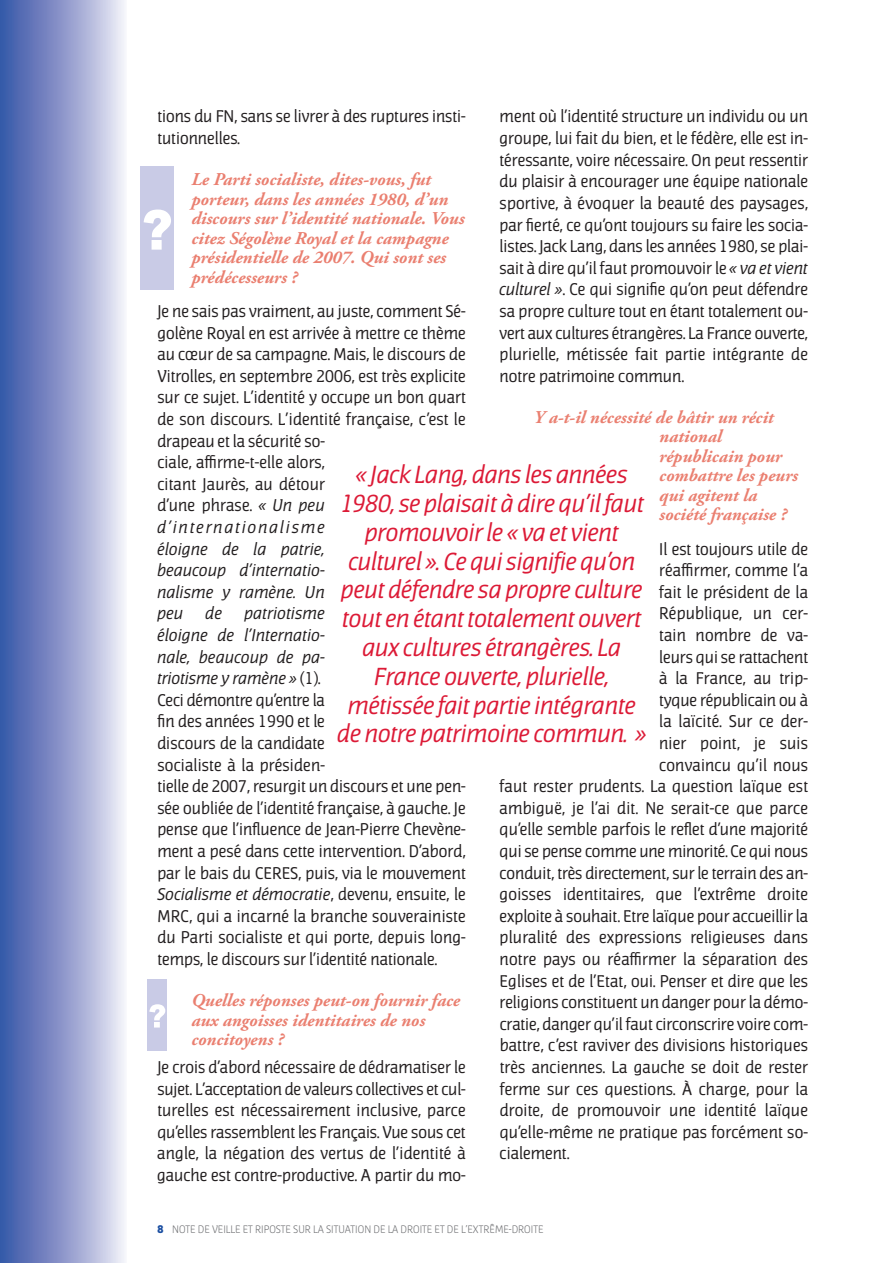
<style>
.page{position:relative;width:893px;height:1263px;background:#fff}
.page>*{position:absolute;margin:0;border:0;box-sizing:border-box;transform-origin:0 0}
.t1{font:italic 24px/28.8px "Jaures";color:#dc1a36;text-align:center}
.t2{font:italic 700 18px/19.5px "Adobe Garamond Pro";color:#ea7f70}
.t3{font:16.5px/21.6px "Jaures";letter-spacing:.005em;color:#231f20}
.t4{font:italic 16.5px "Jaures";color:#231f20}
.t5{font:300 10.5px "Jaures";letter-spacing:.005em;color:#6c6d70}
.s1{font-style:italic}
.s2{font-weight:900;color:#1a4ea1}
</style>
<div class="page">
<div style="left:0;top:0;width:127px;height:1263px;background:linear-gradient(to right,#334fa4,#f0ebf7)"></div>
<div style="left:140px;top:166px;width:34px;height:123px;background:#c9cbe6"></div>
<svg style="left:144px;top:210px;width:27px;height:40px"></svg>
<div style="left:148px;top:979px;width:19px;height:71px;background:#c9cbe6"></div>
<svg style="left:149px;top:1004px;width:16px;height:23px"></svg>
<p class="t3" style="left:157px;top:106px;width:310px">tions du FN, sans se livrer à des ruptures insti&shy;tutionnelles.</p>
<p class="t2" style="left:191px;top:171px;width:275px">Le Parti socialiste, dites-vous, fut porteur, dans les années 1980, d’un discours sur l’identité nationale. Vous citez Ségolène Royal et la campagne présidentielle de 2007. Qui sont ses prédécesseurs ?</p>
<p class="t3" style="left:157px;top:300px;width:310px">Je ne sais pas vraiment, au juste, comment Sé&shy;golène Royal en est arrivée à mettre ce thème au cœur de sa campagne. Mais, le discours de<br>Vitrolles, en septembre 2006, est très explicite sur ce sujet. L’identité y occupe un bon quart de son discours. L’identité française, c’est le drapeau et la sécurité so-<br>ciale, affirme-t-elle alors,<br>citant Jaurès, au détour<br>d’une phrase. <span class="s1">« Un peu d’internationalisme<br>éloigne de la patrie,<br>beaucoup d’internatio-<br>nalisme y ramène. Un<br>peu</span></p>
<p class="t3" style="left:500px;top:106px;width:310px;text-align:justify">ment où l’identité structure un individu ou un groupe, lui fait du bien, et le fédère, elle est in&shy;téressante, voire nécessaire. On peut ressentir du plaisir à encourager une équipe nationale sportive, à évoquer la beauté des paysages, par fierté, ce qu’ont toujours su faire les socia&shy;listes. Jack Lang, dans les années 1980, se plai&shy;sait à dire qu’il faut promouvoir le <span class="s1">« va et vient culturel »</span>. Ce qui signifie qu’on peut défendre sa propre culture tout en étant totalement ou&shy;vert aux cultures étrangères. La France ouverte, plurielle, métissée fait partie intégrante de notre patrimoine commun.</p>
<p class="t2" style="left:659px;top:409px;width:140px;text-indent:-126px">Y a-t-il nécessité de bâtir un récit national républicain pour combattre les peurs qui agitent la société française ?</p>
<p class="t3" style="left:659px;top:538px;width:150px">Il est toujours utile de</p>
<p class="t3" style="left:659px;top:560px;width:150px">réaffirmer, comme l’a</p>
<p class="t3" style="left:659px;top:581px;width:150px">fait le président de la</p>
<p class="t3" style="left:659px;top:603px;width:150px">République, un cer-</p>
<p class="t3" style="left:659px;top:624px;width:150px">tain nombre de va-</p>
<p class="t3" style="left:659px;top:646px;width:150px">leurs qui se rattachent</p>
<p class="t3" style="left:659px;top:668px;width:150px">à la France, au trip-</p>
<p class="t3" style="left:659px;top:689px;width:150px">tyque républicain ou à</p>
<p class="t3" style="left:659px;top:711px;width:150px">la laïcité. Sur ce der-</p>
<p class="t3" style="left:659px;top:732px;width:150px">nier point, je suis</p>
<p class="t3" style="left:659px;top:754px;width:150px">convaincu qu’il nous</p>
<p class="t3" style="left:500px;top:776px;width:310px">faut rester prudents. La question laïque est</p>
<p class="t3" style="left:500px;top:797px;width:310px">ambiguë, je l’ai dit. Ne serait-ce que parce</p>
<p class="t3" style="left:500px;top:819px;width:310px">qu’elle semble parfois le reflet d’une majorité</p>
<p class="t3" style="left:500px;top:840px;width:310px">qui se pense comme une minorité. Ce qui nous</p>
<p class="t3" style="left:500px;top:862px;width:310px">conduit, très directement, sur le terrain des an-</p>
<p class="t3" style="left:500px;top:884px;width:310px">goisses identitaires, que l’extrême droite</p>
<p class="t3" style="left:500px;top:905px;width:310px">exploite à souhait. Etre laïque pour accueillir la</p>
<p class="t3" style="left:500px;top:927px;width:310px">pluralité des expressions religieuses dans</p>
<p class="t3" style="left:500px;top:948px;width:310px">notre pays ou réaffirmer la séparation des</p>
<p class="t3" style="left:500px;top:970px;width:310px">Eglises et de l’Etat, oui. Penser et dire que les</p>
<p class="t3" style="left:500px;top:992px;width:310px">religions constituent un danger pour la démo-</p>
<p class="t3" style="left:500px;top:1013px;width:310px">cratie, danger qu’il faut circonscrire voire com-</p>
<p class="t3" style="left:500px;top:1035px;width:310px">battre, c’est raviver des divisions historiques</p>
<p class="t3" style="left:500px;top:1056px;width:310px">très anciennes. La gauche se doit de rester</p>
<p class="t3" style="left:500px;top:1078px;width:310px">ferme sur ces questions. À charge, pour la</p>
<p class="t3" style="left:500px;top:1100px;width:310px">droite, de promouvoir une identité laïque</p>
<p class="t3" style="left:500px;top:1121px;width:310px">qu’elle-même ne pratique pas forcément so-</p>
<p class="t3" style="left:500px;top:1143px;width:71px">cialement.</p>
<p class="t1" style="left:338px;top:460px;width:310px">« Jack Lang, dans les années<br>1980, se plaisait à dire qu’il faut promouvoir le « va et vient culturel ». Ce qui signifie qu’on peut défendre sa propre culture tout en étant totalement ouvert aux cultures étrangères. La<br>France ouverte, plurielle, métissée fait partie intégrante de notre patrimoine commun. »</p>
<p class="t4" style="left:206px;top:604px;width:18px">de</p>
<p class="t3" style="left:157px;top:603px;width:310px;text-indent:87px"><span class="s1">patriotisme<br>éloigne de l’Internatio-<br>nale, beaucoup de pa-<br>triotisme y ramène »</span> (1).<br>Ceci démontre qu’entre la<br>fin des années 1990 et le<br>discours de la candidate<br>socialiste à la présiden-<br>tielle de 2007, resurgit un discours et une pen&shy;sée oubliée de l’identité française, à gauche. Je pense que l’influence de Jean-Pierre Chevène&shy;ment a pesé dans cette intervention. D’abord, par le bais du CERES, puis, via le mouvement <span class="s1">Socialisme et démocratie</span>, devenu, ensuite, le MRC, qui a incarné la branche souverainiste du Parti socialiste et qui porte, depuis long&shy;temps, le discours sur l’identité nationale.</p>
<p class="t2" style="left:191px;top:992px;width:270px">Quelles réponses peut-on fournir face aux angoisses identitaires de nos concitoyens ?</p>
<p class="t3" style="left:157px;top:1056px;width:310px;text-align:justify">Je crois d’abord nécessaire de dédramatiser le sujet. L’acceptation de valeurs collectives et cul&shy;turelles est nécessairement inclusive, parce qu’elles rassemblent les Français. Vue sous cet angle, la négation des vertus de l’identité à gauche est contre-productive. A partir du mo-</p>
<p class="t5" style="left:157px;top:1223px;width:388px"><span class="s2">8</span> NOTE DE VEILLE ET RIPOSTE SUR LA SITUATION DE LA DROITE ET DE L’EXTRÊME-DROITE</p>
</div>
